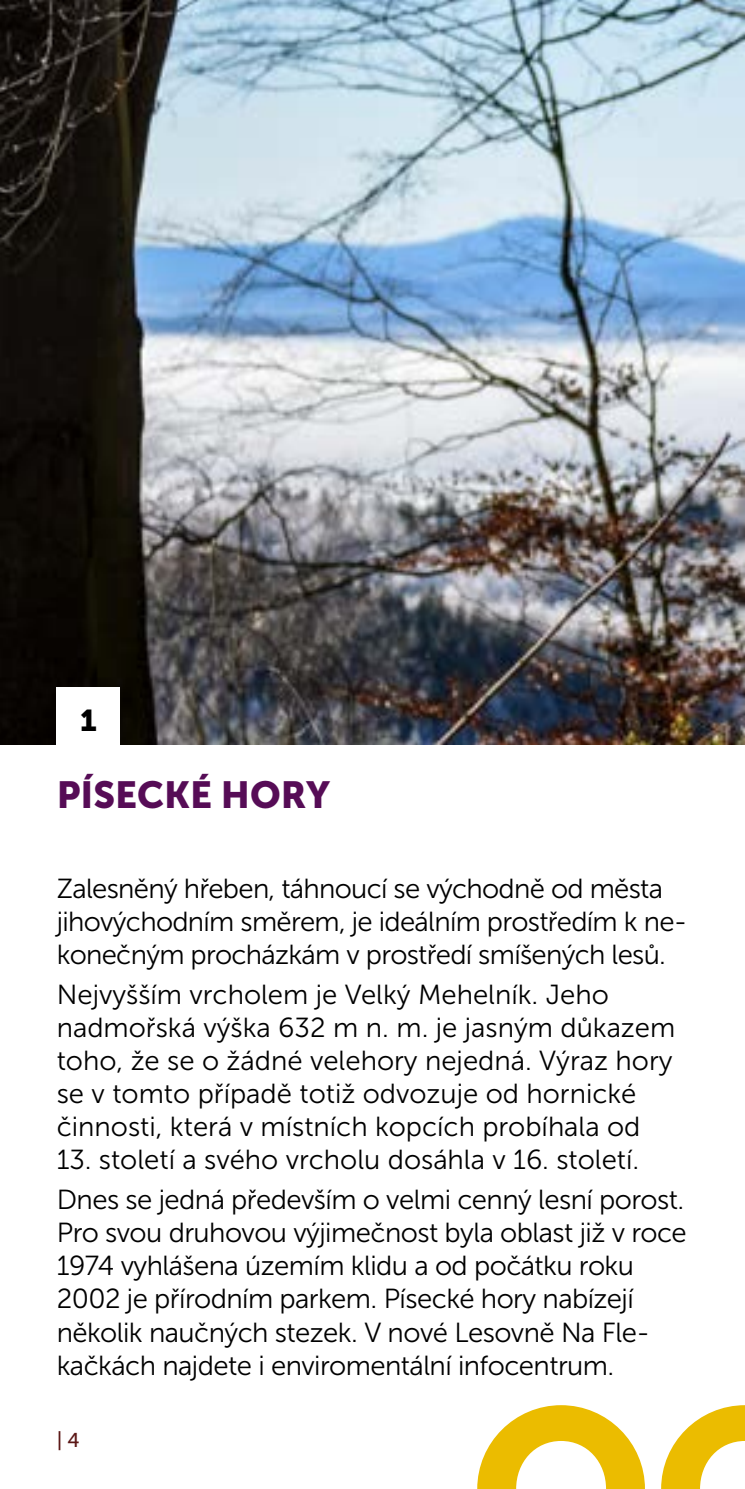
<style>
.page{position:relative;width:745px;height:1489px;background:#fff}
.page>*{position:absolute;margin:0;border:0;box-sizing:border-box;transform-origin:0 0}
.t1{font:37.5px "Museo Sans 900";color:#560c56}
.t2{font:30px "Museo Sans 900";color:#000}
.t3{font:27.5px/33px "Museo Sans 300";letter-spacing:-.02em;color:#000}
.t4{font:27.5px/33px "Museo Sans 300";color:#000}
.t5{font:20px "Museo Sans 500";color:#5b1716}
</style>
<div class="page">
<svg style="left:477px;top:1405px;width:167px;height:83px"></svg>
<svg style="left:661px;top:1405px;width:83px;height:83px"></svg>
<img style="left:0;top:0;width:744px;height:744px">
<div style="left:57px;top:687px;width:63px;height:63px;background:#fff"></div>
<p class="t2" style="left:80px;top:703px;width:18px">1</p>
<h1 class="t1" style="left:57px;top:773px;width:274px">PÍSECKÉ HORY</h1>
<p class="t3" style="left:57px;top:872px;width:631px">Zalesněný hřeben, táhnoucí se východně od města jihovýchodním směrem, je ideálním prostředím k ne&shy;konečným procházkám v prostředí smíšených lesů.</p>
<p class="t4" style="left:57px;top:978px;width:619px">Nejvyšším vrcholem je Velký Mehelník. Jeho nadmořská výška 632 m n. m. je jasným důkazem toho, že se o žádné velehory nejedná. Výraz hory se v tomto případě totiž odvozuje od hornické činnosti, která v místních kopcích probíhala od</p>
<p class="t3" style="left:57px;top:1139px;width:628px;line-height:40px">13. století a svého vrcholu dosáhla v 16. století.<br>Dnes se jedná především o velmi cenný lesní porost.</p>
<p class="t3" style="left:57px;top:1216px;width:631px">Pro svou druhovou výjimečnost byla oblast již v roce 1974 vyhlášena územím klidu a od počátku roku 2002 je přírodním parkem. Písecké hory nabízejí několik naučných stezek. V nové Lesovně Na Fle&shy;kačkách najdete i enviromentální infocentrum.</p>
<p class="t5" style="left:57px;top:1428px;width:24px">| 4</p>
</div>
